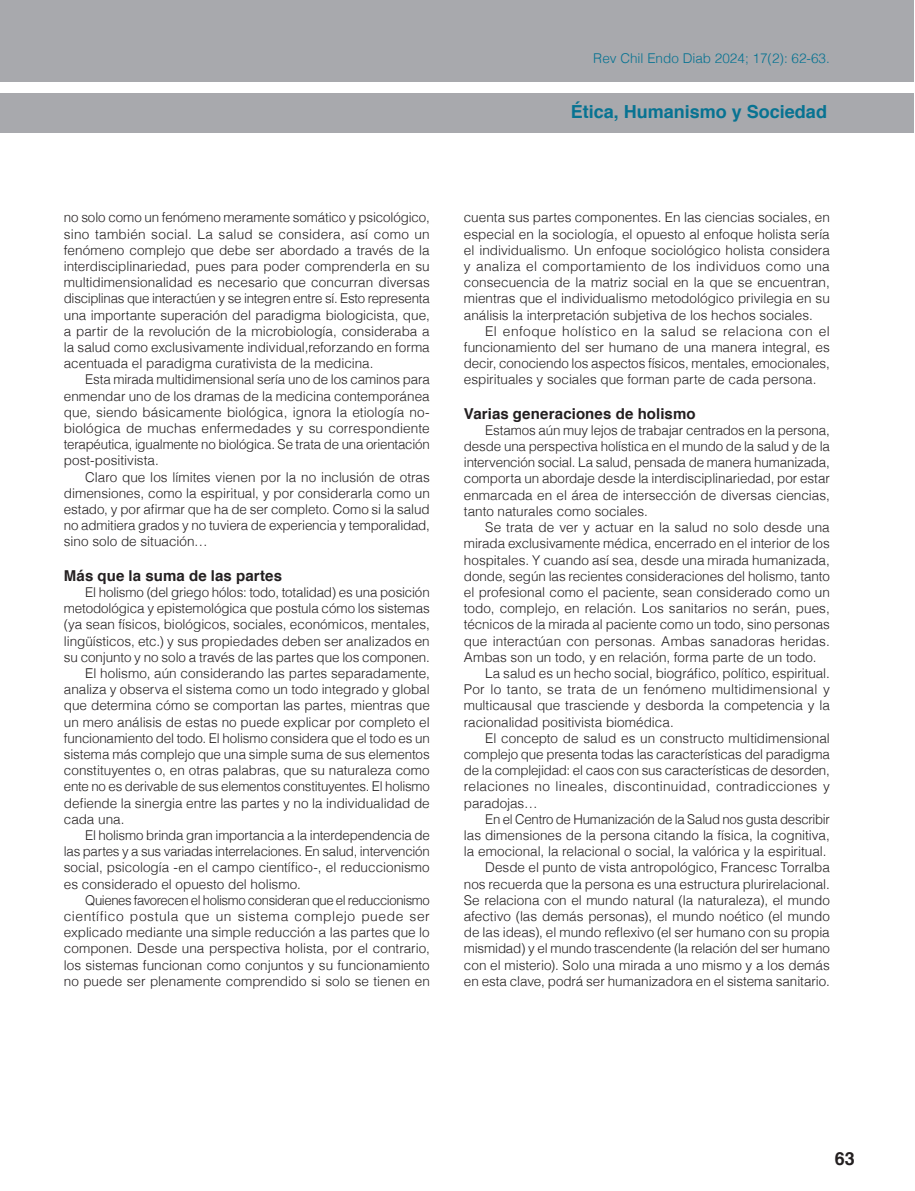
<style>
.page{position:relative;width:915px;height:1191px;background:#fff}
.page>*{position:absolute;margin:0;border:0;box-sizing:border-box;transform-origin:0 0}
.t1{font:700 18px "Helvetica";color:#077392}
.t2{font:700 18px "Helvetica";color:#231f20}
.Sub_titulos_1{font:700 15px "Helvetica";letter-spacing:.01em;color:#231f20}
.Texto{font:300 13.5px/16.2px "Helvetica";color:#231f20;text-align:justify}
.t3{font:300 13.5px "Helvetica";color:#077392}
</style>
<div class="page">
<div style="left:0;top:0;width:913px;height:81px;background:#a8a9ad"></div>
<div style="left:0;top:93px;width:913px;height:40px;background:#a8a9ad"></div>
<p class="t3" style="left:593px;top:46px;width:238px">Rev Chil Endo Diab 2024; 17(2): 62-63.</p>
<h1 class="t1" style="left:570px;top:97px;width:258px">Ética, Humanismo y Sociedad</h1>
<p class="Texto" style="left:64px;top:208px;width:367px">no solo como un fenómeno meramente somático y psicológico, sino también social. La salud se considera, así como un fenómeno complejo que debe ser abordado a través de la interdisciplinariedad, pues para poder comprenderla en su multidimensionalidad es necesario que concurran diversas disciplinas que interactúen y se integren entre sí. Esto representa una importante superación del paradigma biologicista, que, a partir de la revolución de la microbiología, consideraba a la salud como exclusivamente individual,reforzando en forma acentuada el paradigma curativista de la medicina.</p>
<p class="Texto" style="left:64px;top:370px;width:367px;text-indent:21px">Esta mirada multidimensional sería uno de los caminos para enmendar uno de los dramas de la medicina contemporánea que, siendo básicamente biológica, ignora la etiología no&shy;biológica de muchas enfermedades y su correspondiente terapéutica, igualmente no biológica. Se trata de una orientación post-positivista.</p>
<p class="Texto" style="left:64px;top:468px;width:367px;text-indent:21px">Claro que los límites vienen por la no inclusión de otras dimensiones, como la espiritual, y por considerarla como un estado, y por afirmar que ha de ser completo. Como si la salud no admitiera grados y no tuviera de experiencia y temporalidad, sino solo de situación…</p>
<p class="Sub_titulos_1" style="left:64px;top:563px;width:220px">Más que la suma de las partes</p>
<p class="Texto" style="left:64px;top:583px;width:367px;text-indent:21px">El holismo (del griego hólos: todo, totalidad) es una posición metodológica y epistemológica que postula cómo los sistemas (ya sean físicos, biológicos, sociales, económicos, mentales, lingüísticos, etc.) y sus propiedades deben ser analizados en su conjunto y no solo a través de las partes que los componen.</p>
<p class="Texto" style="left:64px;top:664px;width:367px;text-indent:21px">El holismo, aún considerando las partes separadamente, analiza y observa el sistema como un todo integrado y global que determina cómo se comportan las partes, mientras que un mero análisis de estas no puede explicar por completo el funcionamiento del todo. El holismo considera que el todo es un sistema más complejo que una simple suma de sus elementos constituyentes o, en otras palabras, que su naturaleza como ente no es derivable de sus elementos constituyentes. El holismo defiende la sinergia entre las partes y no la individualidad de cada una.</p>
<p class="Texto" style="left:64px;top:826px;width:367px;text-indent:21px">El holismo brinda gran importancia a la interdependencia de las partes y a sus variadas interrelaciones. En salud, intervención social, psicología -en el campo científico-, el reduccionismo es considerado el opuesto del holismo.</p>
<p class="Texto" style="left:64px;top:891px;width:367px;text-indent:21px">Quienes favorecen el holismo consideran que el reduccionismo científico postula que un sistema complejo puede ser explicado mediante una simple reducción a las partes que lo componen. Desde una perspectiva holista, por el contrario, los sistemas funcionan como conjuntos y su funcionamiento no puede ser plenamente comprendido si solo se tienen en</p>
<p class="Texto" style="left:463px;top:208px;width:367px">cuenta sus partes componentes. En las ciencias sociales, en especial en la sociología, el opuesto al enfoque holista sería el individualismo. Un enfoque sociológico holista considera y analiza el comportamiento de los individuos como una consecuencia de la matriz social en la que se encuentran, mientras que el individualismo metodológico privilegia en su análisis la interpretación subjetiva de los hechos sociales.</p>
<p class="Texto" style="left:463px;top:322px;width:367px;text-indent:21px">El enfoque holístico en la salud se relaciona con el funcionamiento del ser humano de una manera integral, es decir, conociendo los aspectos físicos, mentales, emocionales, espirituales y sociales que forman parte de cada persona.</p>
<p class="Sub_titulos_1" style="left:463px;top:401px;width:233px">Varias generaciones de holismo</p>
<p class="Texto" style="left:463px;top:421px;width:367px;text-indent:21px">Estamos aún muy lejos de trabajar centrados en la persona, desde una perspectiva holística en el mundo de la salud y de la intervención social. La salud, pensada de manera humanizada, comporta un abordaje desde la interdisciplinariedad, por estar enmarcada en el área de intersección de diversas ciencias, tanto naturales como sociales.</p>
<p class="Texto" style="left:463px;top:518px;width:367px;text-indent:21px">Se trata de ver y actuar en la salud no solo desde una mirada exclusivamente médica, encerrado en el interior de los hospitales. Y cuando así sea, desde una mirada humanizada, donde, según las recientes consideraciones del holismo, tanto el profesional como el paciente, sean considerado como un todo, complejo, en relación. Los sanitarios no serán, pues, técnicos de la mirada al paciente como un todo, sino personas que interactúan con personas. Ambas sanadoras heridas.<br>Ambas son un todo, y en relación, forma parte de un todo.</p>
<p class="Texto" style="left:463px;top:664px;width:367px;text-indent:21px">La salud es un hecho social, biográfico, político, espiritual.<br>Por lo tanto, se trata de un fenómeno multidimensional y multicausal que trasciende y desborda la competencia y la racionalidad positivista biomédica.</p>
<p class="Texto" style="left:463px;top:729px;width:367px;text-indent:21px">El concepto de salud es un constructo multidimensional complejo que presenta todas las características del paradigma de la complejidad: el caos con sus características de desorden, relaciones no lineales, discontinuidad, contradicciones y paradojas…</p>
<p class="Texto" style="left:463px;top:810px;width:367px;text-indent:21px">En el Centro de Humanización de la Salud nos gusta describir las dimensiones de la persona citando la física, la cognitiva, la emocional, la relacional o social, la valórica y la espiritual.</p>
<p class="Texto" style="left:463px;top:858px;width:367px;text-indent:21px">Desde el punto de vista antropológico, Francesc Torralba nos recuerda que la persona es una estructura plurirelacional.<br>Se relaciona con el mundo natural (la naturaleza), el mundo afectivo (las demás personas), el mundo noético (el mundo de las ideas), el mundo reflexivo (el ser humano con su propia mismidad) y el mundo trascendente (la relación del ser humano con el misterio). Solo una mirada a uno mismo y a los demás en esta clave, podrá ser humanizadora en el sistema sanitario.</p>
<h1 class="t2" style="left:834px;top:1144px;width:22px">63</h1>
</div>
